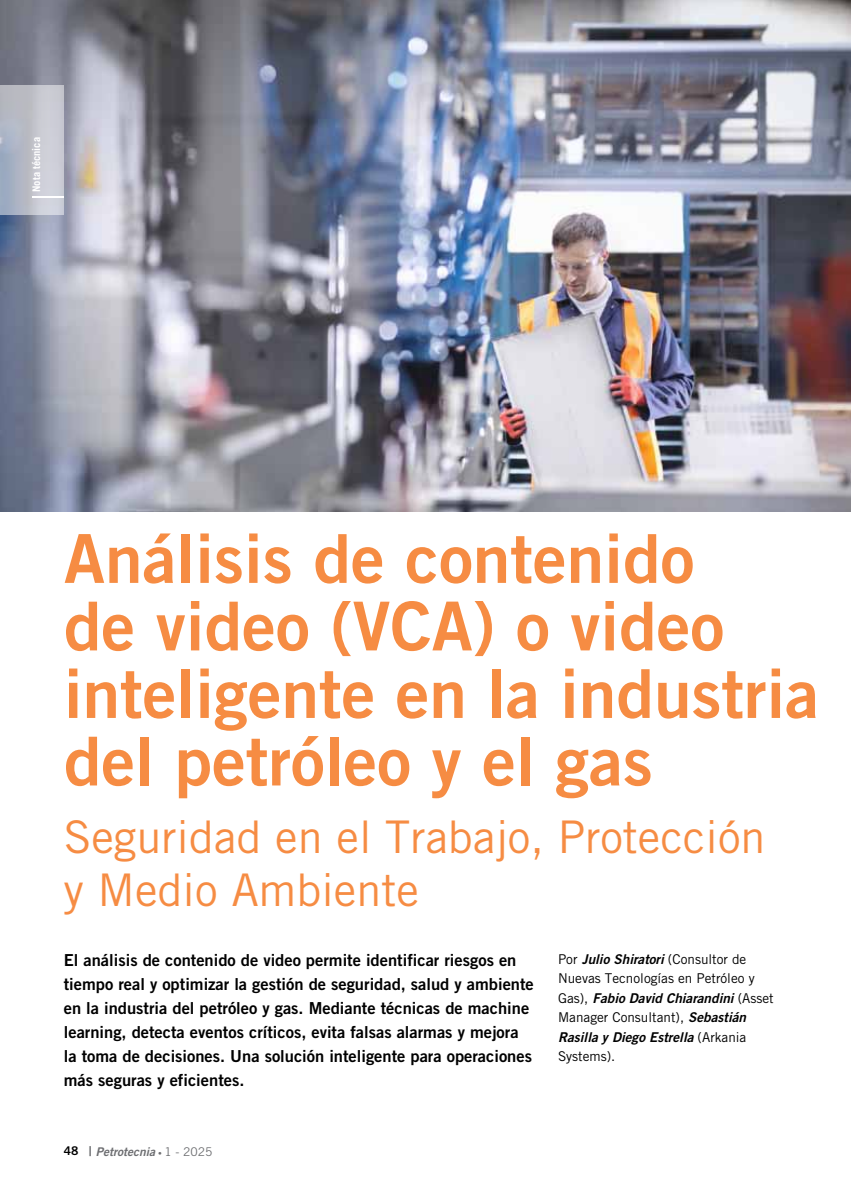
<style>
.page{position:relative;width:851px;height:1191px;background:#fff}
.page>*{position:absolute;margin:0;border:0;box-sizing:border-box;transform-origin:0 0}
.t1{font:67.5px/67.5px "Trade Gothic Bold Two";color:#f68c43}
.t2{font:45px/52.5px "Trade Gothic";color:#f68c43}
.t3{font:16.5px/24px "Trade Gothic Bold Two";color:#000}
.t4{font:13.5px/19.5px "Trade Gothic";color:#000}
.t5{font:italic 13.5px "Trade Gothic Bold Two";color:#000}
.t6{font:italic 12px "Trade Gothic Bold Two";color:#6d6e71}
.t7{font:700 10.5px "Trade Gothic";color:#fff}
.s1{font-family:"Trade Gothic Bold Two";font-style:italic}
.s2{font-family:"Trade Gothic";font-style:normal}
.s3{font-style:normal;color:#000}
.s4{font-style:normal;font-size:13.5px}
.s5{font-style:normal;font-size:7.5px}
</style>
<div class="page">
<img style="left:0;top:0;width:850px;height:512px">
<svg style="left:0;top:85px;width:64px;height:129px;background:#bdc0cb"></svg>
<hr style="left:32px;top:197px;width:32px;height:1px;background:#fff">
<p class="t7" style="left:30px;top:192px;width:56px;rotate:-90deg">Nota técnica</p>
<h1 class="t1" style="left:64px;top:524px;width:756px">Análisis de contenido<br>de video (VCA) o video inteligente en la industria del petróleo y el gas</h1>
<h2 class="t2" style="left:64px;top:810px;width:703px">Seguridad en el Trabajo, Protección y Medio Ambiente</h2>
<p class="t4" style="left:558px;top:949px;width:198px">Por <span class="s1">Julio Shiratori</span> (Consultor de<br>Nuevas Tecnologías en Petróleo y</p>
<p class="t5" style="left:558px;top:989px;width:217px"><span class="s2">Gas),</span> Fabio David Chiarandini <span class="s2">(Asset</span></p>
<p class="t4" style="left:558px;top:1007px;width:189px">Manager Consultant), <span class="s1">Sebastián</span></p>
<p class="t5" style="left:558px;top:1028px;width:190px">Rasilla y Diego Estrella <span class="s2">(Arkania</span></p>
<p class="t4" style="left:558px;top:1046px;width:59px">Systems).</p>
<p class="t3" style="left:64px;top:948px;width:471px">El análisis de contenido de video permite identificar riesgos en tiempo real y optimizar la gestión de seguridad, salud y ambiente en la industria del petróleo y gas. Mediante técnicas de machine learning, detecta eventos críticos, evita falsas alarmas y mejora la toma de decisiones. Una solución inteligente para operaciones más seguras y eficientes.</p>
<p class="t6" style="left:64px;top:1143px;width:150px"><span class="s3">48</span> <span class="s4">|</span> Petrotecnia <span class="s5">•</span> <span class="s2">1 - 2025</span></p>
</div>
